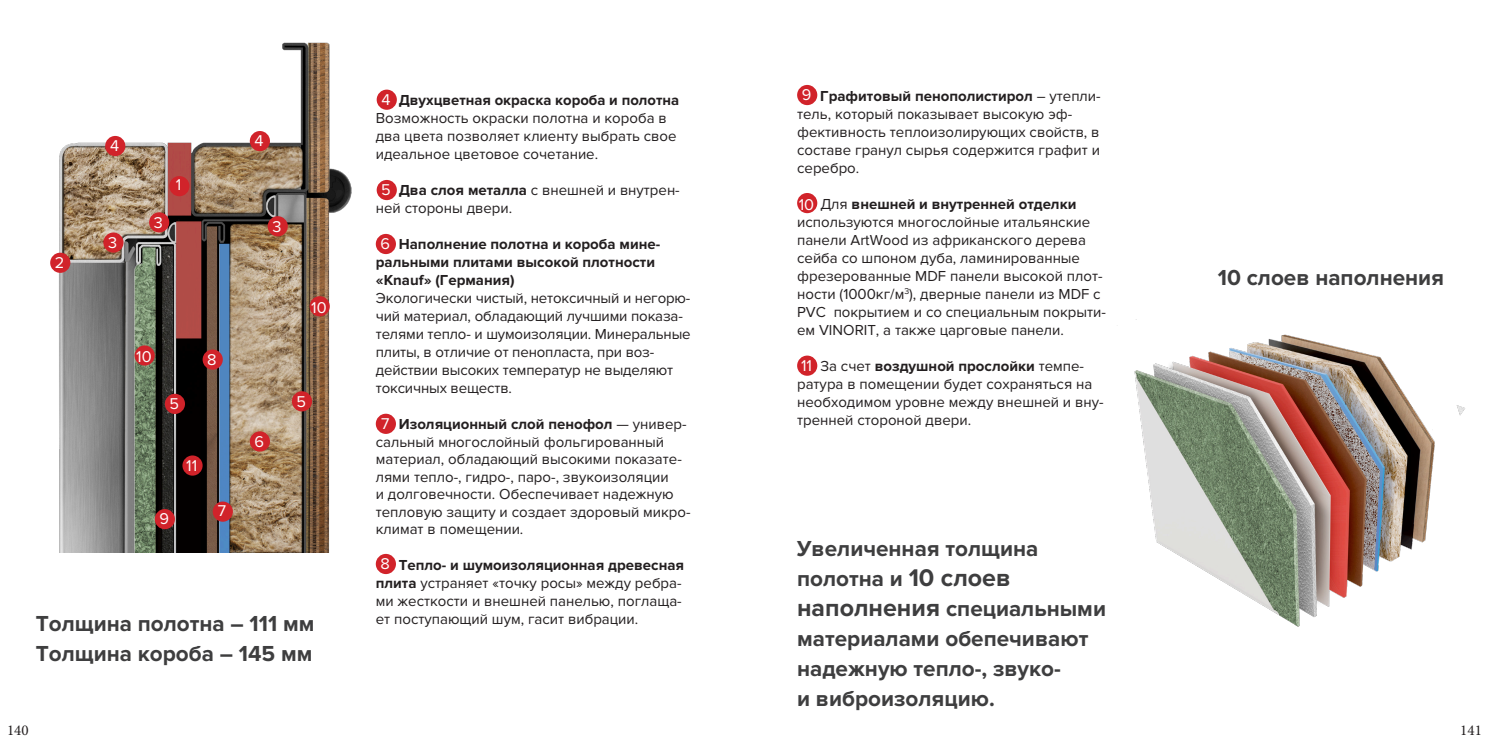
<style>
.page{position:relative;width:1489px;height:745px;background:#fff}
.page>*{position:absolute;margin:0;border:0;box-sizing:border-box;transform-origin:0 0}
.t1{font:700 22.5px "Proxima Nova";color:#3e3e3f}
.t2{font:16.25px "Proxima Nova";color:#fff}
.t3{font:15px/18px "Proxima Nova";color:#231f20}
.t4{font:700 15px/18px "Proxima Nova";color:#231f20}
.t5{font:15px "Minion Pro";color:#231f20}
.s1{font-weight:700}
.s2{font-size:16.25px;color:#fff}
.s3{font-size:25px}
</style>
<div class="page">
<img style="left:50px;top:42px;width:347px;height:510px">
<img style="left:1134px;top:319px;width:331px;height:308px">
<div style="left:376px;top:413px;width:20px;height:20px;background:#d1232a;border-radius:50%"></div>
<div style="left:797px;top:85px;width:20px;height:20px;background:#d1232a;border-radius:50%"></div>
<div style="left:376px;top:553px;width:20px;height:20px;background:#d1232a;border-radius:50%"></div>
<div style="left:797px;top:193px;width:20px;height:20px;background:#d1232a;border-radius:50%"></div>
<div style="left:797px;top:355px;width:20px;height:20px;background:#d1232a;border-radius:50%"></div>
<div style="left:135px;top:345px;width:20px;height:20px;background:#d1232a;border-radius:50%"></div>
<div style="left:182px;top:455px;width:21px;height:20px;background:#d1232a;border-radius:50%"></div>
<div style="left:376px;top:90px;width:21px;height:20px;background:#d1232a;border-radius:50%"></div>
<div style="left:376px;top:180px;width:21px;height:20px;background:#d1232a;border-radius:50%"></div>
<div style="left:376px;top:234px;width:20px;height:20px;background:#d1232a;border-radius:50%"></div>
<div style="left:105px;top:136px;width:20px;height:20px;background:#d1232a;border-radius:50%"></div>
<div style="left:169px;top:176px;width:20px;height:20px;background:#d1232a;border-radius:50%"></div>
<div style="left:50px;top:252px;width:20px;height:21px;background:#d1232a;border-radius:50%"></div>
<div style="left:103px;top:232px;width:20px;height:20px;background:#d1232a;border-radius:50%"></div>
<div style="left:149px;top:212px;width:20px;height:20px;background:#d1232a;border-radius:50%"></div>
<div style="left:268px;top:216px;width:20px;height:20px;background:#d1232a;border-radius:50%"></div>
<div style="left:250px;top:131px;width:20px;height:20px;background:#d1232a;border-radius:50%"></div>
<div style="left:292px;top:391px;width:20px;height:20px;background:#d1232a;border-radius:50%"></div>
<div style="left:165px;top:393px;width:20px;height:20px;background:#d1232a;border-radius:50%"></div>
<div style="left:213px;top:501px;width:20px;height:20px;background:#d1232a;border-radius:50%"></div>
<div style="left:250px;top:431px;width:20px;height:20px;background:#d1232a;border-radius:50%"></div>
<div style="left:203px;top:349px;width:20px;height:20px;background:#d1232a;border-radius:50%"></div>
<div style="left:309px;top:296px;width:21px;height:20px;background:#d1232a;border-radius:50%"></div>
<div style="left:155px;top:508px;width:20px;height:21px;background:#d1232a;border-radius:50%"></div>
<p class="t2" style="left:55px;top:253px;width:11px">2</p>
<p class="t2" style="left:110px;top:136px;width:11px">4</p>
<p class="t2" style="left:108px;top:233px;width:11px">3</p>
<p class="t2" style="left:176px;top:175px;width:7px">1</p>
<p class="t2" style="left:255px;top:131px;width:11px">4</p>
<p class="t2" style="left:154px;top:213px;width:11px">3</p>
<p class="t2" style="left:272px;top:216px;width:11px">3</p>
<p class="t2" style="left:311px;top:298px;width:17px">10</p>
<p class="t2" style="left:136px;top:347px;width:17px">10</p>
<p class="t2" style="left:207px;top:350px;width:11px">8</p>
<p class="t2" style="left:169px;top:394px;width:11px">5</p>
<p class="t2" style="left:296px;top:391px;width:11px">5</p>
<p class="t2" style="left:186px;top:455px;width:12px">11</p>
<p class="t2" style="left:254px;top:431px;width:11px">6</p>
<p class="t2" style="left:159px;top:509px;width:11px">9</p>
<p class="t2" style="left:218px;top:500px;width:10px">7</p>
<p class="t1" style="left:36px;top:610px;width:280px">Толщина полотна – 111 мм</p>
<p class="t1" style="left:36px;top:640px;width:278px">Толщина короба – 145 мм</p>
<p class="t2" style="left:381px;top:90px;width:11px">4</p>
<p class="t4" style="left:399px;top:91px;width:282px">Двухцветная окраска короба и полотна</p>
<p class="t3" style="left:376px;top:109px;width:302px">Возможность окраски полотна и короба в два цвета позволяет клиенту выбрать свое идеальное цветовое сочетание.</p>
<p class="t3" style="left:376px;top:181px;width:305px;text-indent:23px"><span class="s1">Два слоя металла</span> с внешней и внутрен&shy;ней стороны двери.</p>
<p class="t4" style="left:376px;top:235px;width:286px;text-indent:23px">Наполнение полотна и короба мине&shy;ральными плитами высокой плотности «Knauf» (Германия)</p>
<p class="t3" style="left:376px;top:289px;width:316px">Экологически чистый, нетоксичный и негорю&shy;чий материал, обладающий лучшими показа&shy;телями тепло- и шумоизоляции. Минеральные плиты, в отличие от пенопласта, при воз&shy;действии высоких температур не выделяют токсичных веществ.</p>
<p class="t3" style="left:376px;top:415px;width:316px;line-height:17.5px;text-indent:23px"><span class="s1">Изоляционный слой пенофол</span> — универ&shy;сальный многослойный фольгированный материал, обладающий высокими показате&shy;лями тепло-, гидро-, паро-, звукоизоляции<br>и долговечности. Обеспечивает надежную тепловую защиту и создает здоровый микро&shy;климат в помещении.</p>
<p class="t3" style="left:376px;top:556px;width:310px;text-indent:23px"><span class="s1">Тепло- и шумоизоляционная древесная плита</span> устраняет «точку росы» между ребра&shy;ми жесткости и внешней панелью, поглаща&shy;ет поступающий шум, гасит вибрации.</p>
<p class="t2" style="left:381px;top:180px;width:11px">5</p>
<p class="t2" style="left:380px;top:234px;width:11px">6</p>
<p class="t2" style="left:381px;top:414px;width:10px">7</p>
<p class="t2" style="left:380px;top:554px;width:11px">8</p>
<p class="t2" style="left:801px;top:85px;width:11px">9</p>
<p class="t3" style="left:797px;top:87px;width:305px;text-indent:23px"><span class="s1">Графитовый пенополистирол</span> – утепли&shy;тель, который показывает высокую эф&shy;фективность теплоизолирующих свойств, в составе гранул сырья содержится графит и серебро.</p>
<p class="t3" style="left:797px;top:195px;width:310px"><span class="s2">10</span> Для <span class="s1">внешней и внутренней отделки </span>используются многослойные итальянские панели ArtWood из африканского дерева сейба со шпоном дуба, ламинированные фрезерованные MDF панели высокой плот&shy;ности (1000кг/м<sup>3</sup>), дверные панели из MDF с PVC покрытием и со специальным покрыти&shy;ем VINORIT, а также царговые панели.</p>
<p class="t3" style="left:797px;top:357px;width:308px;text-indent:23px">За счет <span class="s1">воздушной прослойки</span> темпе&shy;ратура в помещении будет сохраняться на необходимом уровне между внешней и вну&shy;тренней стороной двери.</p>
<p class="t2" style="left:801px;top:356px;width:12px">11</p>
<p class="t1" style="left:797px;top:535px;width:243px">Увеличенная толщина</p>
<p class="t1" style="left:797px;top:565px;width:215px">полотна и <span class="s3">10 слоев</span></p>
<p class="t1" style="left:797px;top:595px;width:310px"><span class="s3">наполнения</span> специальными</p>
<p class="t1" style="left:797px;top:625px;width:293px">материалами обепечивают</p>
<p class="t1" style="left:797px;top:655px;width:265px">надежную тепло-, звуко-</p>
<p class="t1" style="left:797px;top:685px;width:199px">и виброизоляцию.</p>
<p class="t1" style="left:1217px;top:265px;width:228px">10 слоев наполнения</p>
<p class="t5" style="left:7px;top:719px;width:23px">140</p>
<p class="t5" style="left:1460px;top:719px;width:23px">141</p>
</div>
